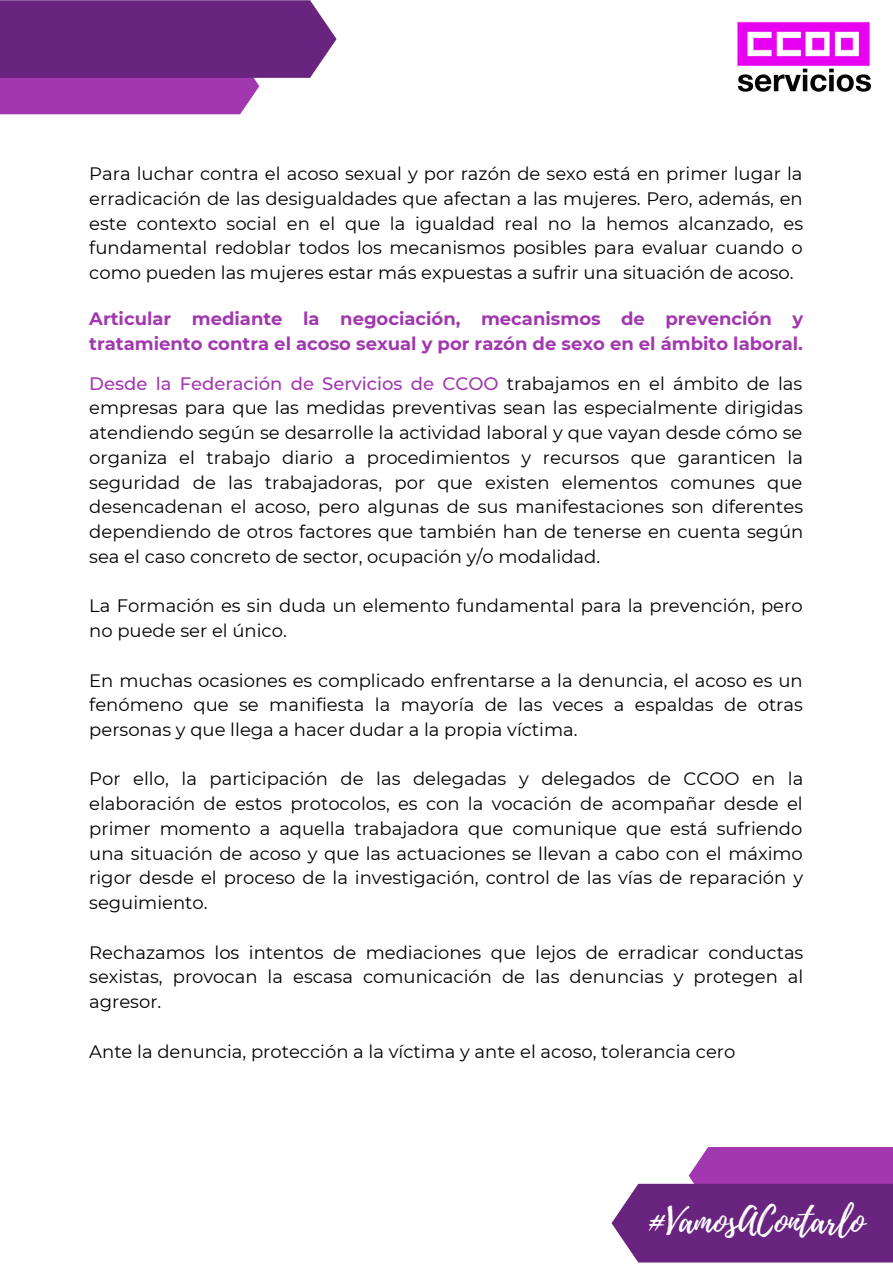
<style>
.page{position:relative;width:893px;height:1264px;background:#fff}
.page>*{position:absolute;margin:0;border:0;box-sizing:border-box;transform-origin:0 0}
.t1{font:35.25px "Playlist Script";color:#fff}
.t2{font:18px/24.8px "Montserrat";color:#000;text-align:justify}
.t3{font:700 18px/24.8px "Montserrat";color:#a238af}
.s1{font-weight:500;color:#a238af}
</style>
<div class="page">
<svg style="left:0;top:0;width:336px;height:114px"></svg>
<svg style="left:611px;top:1147px;width:281px;height:115px"></svg>
<img style="left:737px;top:21px;width:134px;height:68px">
<img style="left:737px;top:68px;width:133px;height:24px">
<p class="t2" style="left:89px;top:161px;width:715px">Para luchar contra el acoso sexual y por razón de sexo está en primer lugar la erradicación de las desigualdades que afectan a las mujeres. Pero, además, en este contexto social en el que la igualdad real no la hemos alcanzado, es fundamental redoblar todos los mecanismos posibles para evaluar cuando o como pueden las mujeres estar más expuestas a sufrir una situación de acoso.</p>
<p class="t3" style="left:89px;top:306px;width:715px">Articular mediante la negociación, mecanismos de prevención y tratamiento contra el acoso sexual y por razón de sexo en el ámbito laboral.</p>
<p class="t2" style="left:89px;top:371px;width:715px"><span class="s1">Desde la Federación de Servicios de CCOO</span> trabajamos en el ámbito de las empresas para que las medidas preventivas sean las especialmente dirigidas atendiendo según se desarrolle la actividad laboral y que vayan desde cómo se organiza el trabajo diario a procedimientos y recursos que garanticen la seguridad de las trabajadoras, por que existen elementos comunes que desencadenan el acoso, pero algunas de sus manifestaciones son diferentes dependiendo de otros factores que también han de tenerse en cuenta según sea el caso concreto de sector, ocupación y/o modalidad.</p>
<p class="t2" style="left:89px;top:593px;width:714px">La Formación es sin duda un elemento fundamental para la prevención, pero no puede ser el único.</p>
<p class="t2" style="left:89px;top:667px;width:715px">En muchas ocasiones es complicado enfrentarse a la denuncia, el acoso es un fenómeno que se manifiesta la mayoría de las veces a espaldas de otras personas y que llega a hacer dudar a la propia víctima.</p>
<p class="t2" style="left:89px;top:766px;width:715px">Por ello, la participación de las delegadas y delegados de CCOO en la elaboración de estos protocolos, es con la vocación de acompañar desde el primer momento a aquella trabajadora que comunique que está sufriendo una situación de acoso y que las actuaciones se llevan a cabo con el máximo rigor desde el proceso de la investigación, control de las vías de reparación y seguimiento.</p>
<p class="t2" style="left:89px;top:939px;width:715px">Rechazamos los intentos de mediaciones que lejos de erradicar conductas sexistas, provocan la escasa comunicación de las denuncias y protegen al agresor.</p>
<p class="t2" style="left:89px;top:1038px;width:647px">Ante la denuncia, protección a la víctima y ante el acoso, tolerancia cero</p>
<h1 class="t1" style="left:647px;top:1195px;width:218px">#VamosAContarlo</h1>
</div>
